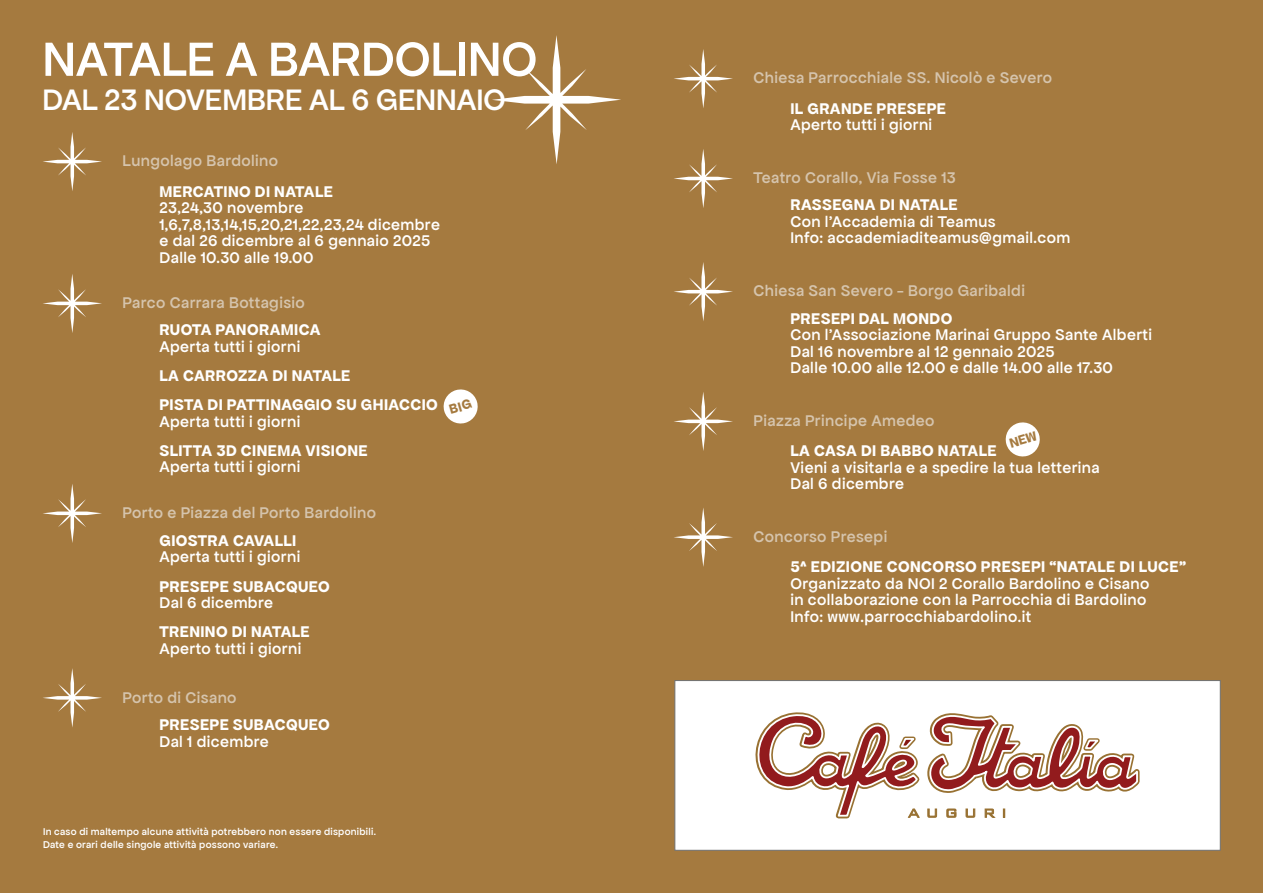
<style>
.page{position:relative;width:1263px;height:893px;background:#a57a3f}
.page>*{position:absolute;margin:0;border:0;box-sizing:border-box;transform-origin:0 0}
.t1{font:51px "Apfel Grotezk Mittel";color:#fff}
.t2{font:31.5px "Apfel Grotezk Mittel";color:#fff}
.t3{font:16.5px/16.5px "Apfel Grotezk Mittel";letter-spacing:.025em;color:#fff}
.t4{font:700 16.5px/29.2px "Apfel Grotezk";letter-spacing:.025em;color:#fff}
.t5{font:16.5px "Apfel Grotezk Mittel";letter-spacing:.025em;color:#d5c4ad}
.t6{font:10.5px/13.5px "Apfel Grotezk Mittel";letter-spacing:.025em;color:#fff}
</style>
<div class="page">
<svg style="left:492px;top:35px;width:129px;height:129px"></svg>
<svg style="left:43px;top:132px;width:59px;height:59px"></svg>
<svg style="left:674px;top:508px;width:59px;height:59px"></svg>
<svg style="left:674px;top:392px;width:59px;height:59px"></svg>
<svg style="left:674px;top:49px;width:59px;height:59px"></svg>
<svg style="left:43px;top:274px;width:59px;height:59px"></svg>
<svg style="left:674px;top:149px;width:59px;height:59px"></svg>
<svg style="left:674px;top:262px;width:59px;height:59px"></svg>
<svg style="left:43px;top:484px;width:59px;height:59px"></svg>
<svg style="left:43px;top:668px;width:59px;height:59px"></svg>
<div style="left:675px;top:680px;width:545px;height:170px;background:#fff;border:1px solid #70706f"></div>
<svg style="left:755px;top:712px;width:385px;height:107px"></svg>
<svg style="left:443px;top:389px;width:35px;height:35px"></svg>
<svg style="left:1005px;top:422px;width:35px;height:35px"></svg>
<h1 class="t1" style="left:43px;top:31px;width:496px">NATALE A BARDOLINO</h1>
<h2 class="t2" style="left:43px;top:82px;width:465px">DAL 23 NOVEMBRE AL 6 GENNAIO</h2>
<p class="t5" style="left:123px;top:152px;width:157px">Lungolago Bardolino</p>
<p class="t4" style="left:159px;top:176px;width:175px">MERCATINO DI NATALE</p>
<p class="t3" style="left:159px;top:199px;width:282px">23,24,30 novembre<br>1,6,7,8,13,14,15,20,21,22,23,24 dicembre e dal 26 dicembre al 6 gennaio 2025<br>Dalle 10.30 alle 19.00</p>
<p class="t5" style="left:123px;top:294px;width:184px">Parco Carrara Bottagisio</p>
<p class="t4" style="left:159px;top:315px;width:163px">RUOTA PANORAMICA</p>
<p class="t3" style="left:159px;top:338px;width:142px">Aperta tutti i giorni</p>
<p class="t4" style="left:159px;top:361px;width:280px">LA CARROZZA DI NATALE<br>PISTA DI PATTINAGGIO SU GHIACCIO</p>
<p class="t3" style="left:159px;top:413px;width:142px">Aperta tutti i giorni</p>
<p class="t4" style="left:159px;top:436px;width:210px">SLITTA 3D CINEMA VISIONE</p>
<p class="t3" style="left:159px;top:459px;width:142px">Aperta tutti i giorni</p>
<p class="t5" style="left:123px;top:503px;width:255px">Porto e Piazza del Porto Bardolino</p>
<p class="t4" style="left:159px;top:526px;width:138px">GIOSTRA CAVALLI</p>
<p class="t3" style="left:159px;top:549px;width:142px">Aperta tutti i giorni</p>
<p class="t4" style="left:159px;top:571px;width:172px">PRESEPE SUBACQUEO</p>
<p class="t3" style="left:159px;top:594px;width:115px">Dal 6 dicembre</p>
<p class="t4" style="left:159px;top:617px;width:152px">TRENINO DI NATALE</p>
<p class="t3" style="left:159px;top:640px;width:143px">Aperto tutti i giorni</p>
<p class="t5" style="left:123px;top:688px;width:115px">Porto di Cisano</p>
<p class="t4" style="left:159px;top:710px;width:172px">PRESEPE SUBACQUEO</p>
<p class="t3" style="left:159px;top:733px;width:111px">Dal 1 dicembre</p>
<p class="t6" style="left:43px;top:825px;width:334px">In caso di maltempo alcune attività potrebbero non essere disponibili.<br>Date e orari delle singole attività possono variare.</p>
<p class="t5" style="left:753px;top:69px;width:300px">Chiesa Parrocchiale SS. Nicolò e Severo</p>
<p class="t4" style="left:790px;top:94px;width:157px">IL GRANDE PRESEPE</p>
<p class="t3" style="left:790px;top:116px;width:143px">Aperto tutti i giorni</p>
<p class="t5" style="left:753px;top:169px;width:204px">Teatro Corallo, Via Fosse 13</p>
<p class="t4" style="left:790px;top:190px;width:169px">RASSEGNA DI NATALE</p>
<p class="t3" style="left:790px;top:213px;width:281px">Con l’Accademia di Teamus<br>Info: accademiaditeamus@gmail.com</p>
<p class="t5" style="left:753px;top:282px;width:273px">Chiesa San Severo - Borgo Garibaldi</p>
<p class="t4" style="left:790px;top:303px;width:163px">PRESEPI DAL MONDO</p>
<p class="t3" style="left:790px;top:326px;width:363px">Con l’Associazione Marinai Gruppo Sante Alberti<br>Dal 16 novembre al 12 gennaio 2025<br>Dalle 10.00 alle 12.00 e dalle 14.00 alle 17.30</p>
<p class="t5" style="left:753px;top:412px;width:182px">Piazza Principe Amedeo</p>
<p class="t4" style="left:790px;top:436px;width:208px">LA CASA DI BABBO NATALE</p>
<p class="t3" style="left:790px;top:459px;width:311px">Vieni a visitarla e a spedire la tua letterina<br>Dal 6 dicembre</p>
<p class="t5" style="left:753px;top:527px;width:135px">Concorso Presepi</p>
<p class="t4" style="left:790px;top:552px;width:397px">5^ EDIZIONE CONCORSO PRESEPI “NATALE DI LUCE”</p>
<p class="t3" style="left:790px;top:575px;width:360px">Organizzato da NOI 2 Corallo Bardolino e Cisano in collaborazione con la Parrocchia di Bardolino<br>Info: www.parrocchiabardolino.it</p>
</div>
